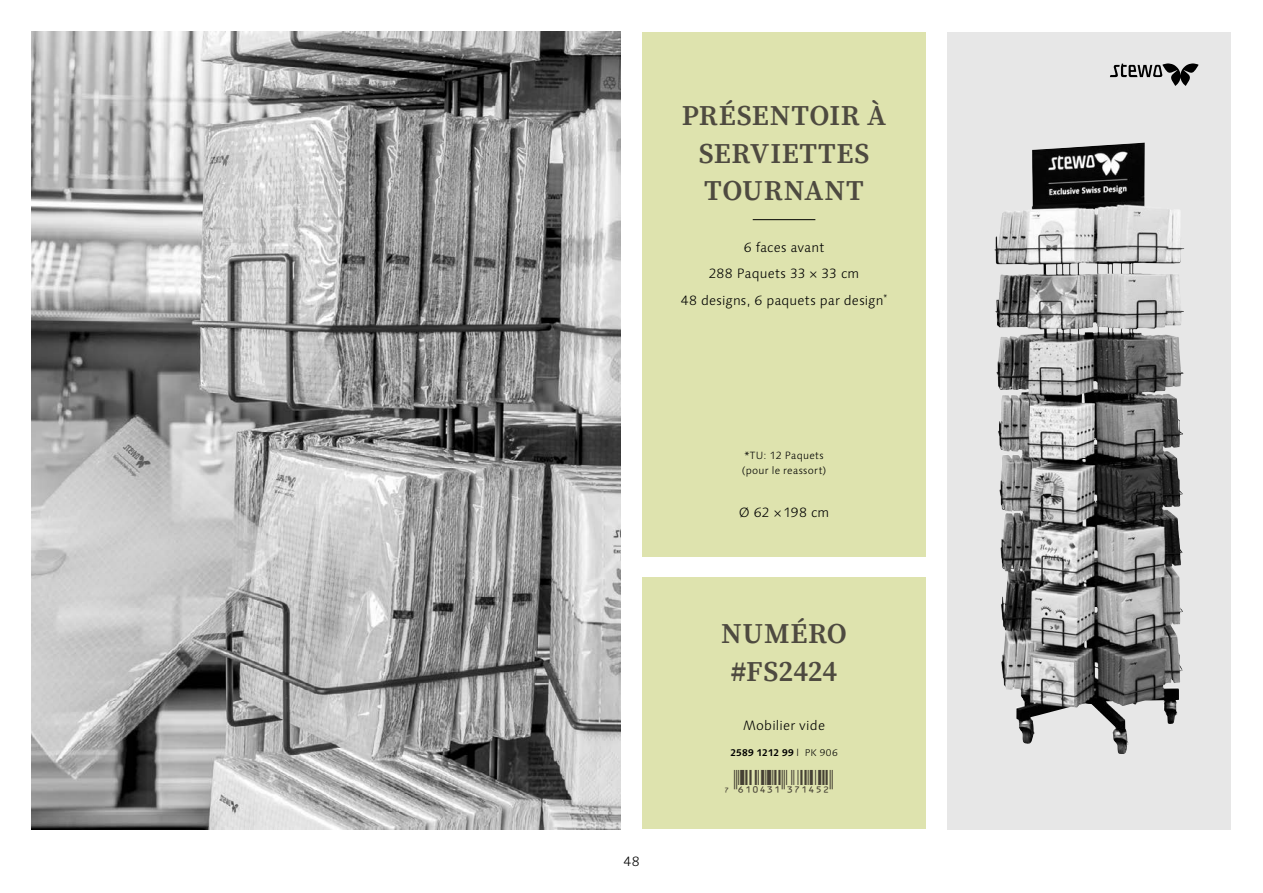
<style>
.page{position:relative;width:1263px;height:893px;background:#fff}
.page>*{position:absolute;margin:0;border:0;box-sizing:border-box;transform-origin:0 0}
.t1{font:600 28.5px/37.5px "Source Serif Pro";letter-spacing:.02em;color:#4e4a40;text-align:center}
.t2{font:17.25px "ID Automation UPCEANXXS";color:#454034}
.t3{font:300 13.5px/26.5px "Linotype Syntax";letter-spacing:.02em;color:#000;text-align:center}
.t4{font:300 10.5px/15px "Linotype Syntax";letter-spacing:.03em;color:#000}
.t5{font:700 9.75px "Linotype Syntax";letter-spacing:.025em;color:#000}
.s1{font-weight:300}
</style>
<div class="page">
<svg style="left:947px;top:32px;width:284px;height:797px;background:#c1c1c1"></svg>
<div style="left:642px;top:32px;width:284px;height:524px;background:#dee3ae"></div>
<div style="left:642px;top:578px;width:284px;height:251px;background:#dee3ae"></div>
<img style="left:994px;top:143px;width:150px;height:195px">
<img style="left:32px;top:32px;width:589px;height:797px">
<hr style="left:753px;top:219px;width:62px;height:1px;background:#000">
<svg style="left:1110px;top:63px;width:88px;height:23px;background:#989898"></svg>
<h1 class="t1" style="left:682px;top:97px;width:206px">PRÉSENTOIR À<br>SERVIETTES<br>TOURNANT</h1>
<p class="t3" style="left:681px;top:234px;width:208px">6 faces avant<br>288 Paquets 33 × 33 cm<br>48 designs, 6 paquets par design<sup>*</sup></p>
<p class="t3" style="left:623px;top:848px;width:18px">48</p>
<p class="t4" style="left:742px;top:447px;width:86px">*TU: 12 Paquets (pour le reassort)</p>
<p class="t3" style="left:739px;top:500px;width:92px">Ø 62 ×198 cm</p>
<h1 class="t1" style="left:721px;top:615px;width:127px">NUMÉRO #FS2424</h1>
<p class="t3" style="left:743px;top:712px;width:83px">Mobilier vide</p>
<p class="t5" style="left:730px;top:747px;width:109px">2589 1212 99 <span class="s1">l PK 906</span></p>
<p class="t2" style="left:719px;top:767px;width:115px">w(6B0E3B*NRLOPM(</p>
</div>
